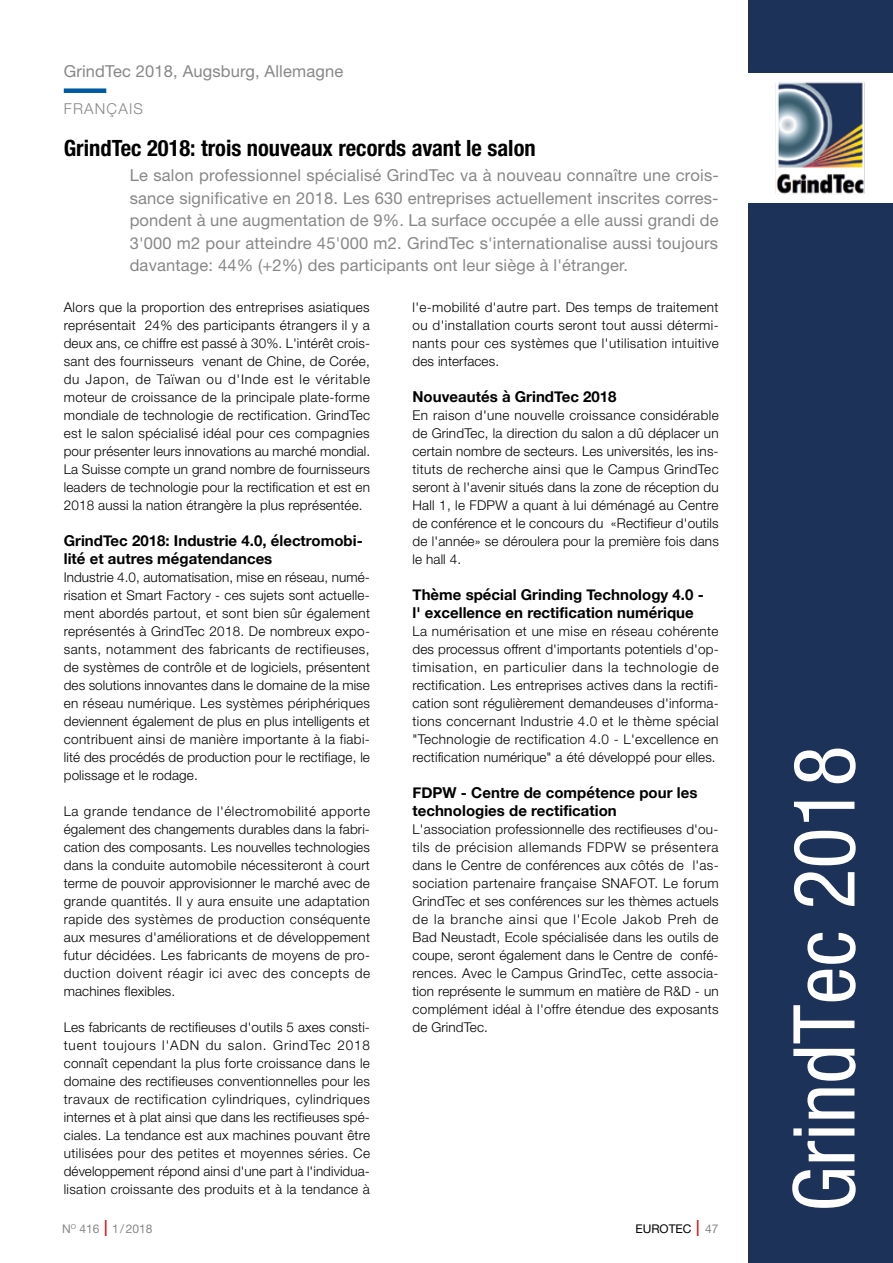
<style>
.page{position:relative;width:893px;height:1263px;background:#fff}
.page>*{position:absolute;margin:0;border:0;box-sizing:border-box;transform-origin:0 0}
.t1{font:condensed 85.5px "Helvetica Neue";color:#fff}
.t2{font:700 condensed 22.5px "Helvetica Neue";color:#000}
.t3{font:16.5px/22.5px "Helvetica Neue";letter-spacing:.01em;color:#878787;text-align:justify}
.t4{font:700 15px/18px "Helvetica Neue";color:#000}
.t5{font:300 15px "Helvetica Neue";letter-spacing:.08em;color:#878787}
.t6{font:300 13.5px/18px "Helvetica Neue";letter-spacing:.01em;color:#000;text-align:justify}
.t7{font:12px "Helvetica Neue";color:#878787}
.t8{font:12px "Helvetica Neue";color:#000}
.s1{font-weight:300;font-stretch:condensed;font-size:22.5px;color:#e30613}
.s2{color:#878787}
</style>
<div class="page">
<div style="left:64px;top:88px;width:42px;height:5px;background:#0059a3"></div>
<div style="left:748px;top:0;width:145px;height:1263px;background:#1d3259"></div>
<div style="left:741px;top:73px;width:152px;height:129px;background:#fff"></div>
<img style="left:775px;top:82px;width:90px;height:112px">
<p class="t3" style="left:64px;top:59px;width:281px">GrindTec 2018, Augsburg, Allemagne</p>
<p class="t5" style="left:64px;top:100px;width:81px">FRANÇAIS</p>
<h2 class="t2" style="left:64px;top:134px;width:473px">GrindTec 2018: trois nouveaux records avant le salon</h2>
<p class="t3" style="left:130px;top:164px;width:591px">Le salon professionnel spécialisé GrindTec va à nouveau connaître une crois&shy;sance significative en 2018. Les 630 entreprises actuellement inscrites corres&shy;pondent à une augmentation de 9%. La surface occupée a elle aussi grandi de 3'000 m2 pour atteindre 45'000 m2. GrindTec s'internationalise aussi toujours davantage: 44% (+2%) des participants ont leur siège à l'étranger.</p>
<p class="t6" style="left:64px;top:298px;width:308px">Alors que la proportion des entreprises asiatiques représentait 24% des participants étrangers il y a deux ans, ce chiffre est passé à 30%. L'intérêt crois&shy;sant des fournisseurs venant de Chine, de Corée, du Japon, de Taïwan ou d'Inde est le véritable moteur de croissance de la principale plate-forme mondiale de technologie de rectification. GrindTec est le salon spécialisé idéal pour ces compagnies pour présenter leurs innovations au marché mondial.<br>La Suisse compte un grand nombre de fournisseurs leaders de technologie pour la rectification et est en 2018 aussi la nation étrangère la plus représentée.</p>
<p class="t4" style="left:64px;top:532px;width:300px">GrindTec 2018: Industrie 4.0, électromobi&shy;lité et autres mégatendances</p>
<p class="t6" style="left:64px;top:568px;width:308px">Industrie 4.0, automatisation, mise en réseau, numé&shy;risation et Smart Factory - ces sujets sont actuelle&shy;ment abordés partout, et sont bien sûr également représentés à GrindTec 2018. De nombreux expo&shy;sants, notamment des fabricants de rectifieuses, de systèmes de contrôle et de logiciels, présentent des solutions innovantes dans le domaine de la mise en réseau numérique. Les systèmes périphériques deviennent également de plus en plus intelligents et contribuent ainsi de manière importante à la fiabi&shy;lité des procédés de production pour le rectifiage, le polissage et le rodage.</p>
<p class="t6" style="left:64px;top:802px;width:308px">La grande tendance de l'électromobilité apporte également des changements durables dans la fabri&shy;cation des composants. Les nouvelles technologies dans la conduite automobile nécessiteront à court terme de pouvoir approvisionner le marché avec de grande quantités. Il y aura ensuite une adaptation rapide des systèmes de production conséquente aux mesures d'améliorations et de développement futur décidées. Les fabricants de moyens de pro&shy;duction doivent réagir ici avec des concepts de machines flexibles.</p>
<p class="t6" style="left:64px;top:1018px;width:308px">Les fabricants de rectifieuses d'outils 5 axes consti&shy;tuent toujours l'ADN du salon. GrindTec 2018 connaît cependant la plus forte croissance dans le domaine des rectifieuses conventionnelles pour les travaux de rectification cylindriques, cylindriques internes et à plat ainsi que dans les rectifieuses spé&shy;ciales. La tendance est aux machines pouvant être utilisées pour des petites et moyennes séries. Ce développement répond ainsi d'une part à l'individua&shy;lisation croissante des produits et à la tendance à</p>
<p class="t6" style="left:412px;top:298px;width:308px">l'e-mobilité d'autre part. Des temps de traitement ou d'installation courts seront tout aussi détermi&shy;nants pour ces systèmes que l'utilisation intuitive des interfaces.</p>
<p class="t4" style="left:412px;top:388px;width:206px">Nouveautés à GrindTec 2018</p>
<p class="t6" style="left:412px;top:406px;width:308px">En raison d'une nouvelle croissance considérable de GrindTec, la direction du salon a dû déplacer un certain nombre de secteurs. Les universités, les ins&shy;tituts de recherche ainsi que le Campus GrindTec seront à l'avenir situés dans la zone de réception du Hall 1, le FDPW a quant à lui déménagé au Centre de conférence et le concours du «Rectifieur d'outils de l'année» se déroulera pour la première fois dans le hall 4.</p>
<p class="t4" style="left:412px;top:586px;width:293px">Thème spécial Grinding Technology 4.0 - l' excellence en rectification numérique</p>
<p class="t6" style="left:412px;top:622px;width:308px">La numérisation et une mise en réseau cohérente des processus offrent d'importants potentiels d'op&shy;timisation, en particulier dans la technologie de rectification. Les entreprises actives dans la rectifi&shy;cation sont régulièrement demandeuses d'informa&shy;tions concernant Industrie 4.0 et le thème spécial "Technologie de rectification 4.0 - L'excellence en rectification numérique" a été développé pour elles.</p>
<p class="t4" style="left:412px;top:784px;width:286px">FDPW - Centre de compétence pour les technologies de rectification</p>
<p class="t6" style="left:412px;top:820px;width:308px">L'association professionnelle des rectifieuses d'ou&shy;tils de précision allemands FDPW se présentera dans le Centre de conférences aux côtés de l'as&shy;sociation partenaire française SNAFOT. Le forum GrindTec et ses conférences sur les thèmes actuels de la branche ainsi que l'Ecole Jakob Preh de Bad Neustadt, Ecole spécialisée dans les outils de coupe, seront également dans le Centre de confé&shy;rences. Avec le Campus GrindTec, cette associa&shy;tion représente le summum en matière de R&amp;D - un complément idéal à l'offre étendue des exposants de GrindTec.</p>
<p class="t7" style="left:62px;top:1221px;width:92px">N<sup>O</sup> 416 <span class="s1">I</span> 1/2018</p>
<p class="t8" style="left:635px;top:1221px;width:85px">EUROTEC <span class="s1">I</span> <span class="s2">47</span></p>
<h1 class="t1" style="left:775px;top:1212px;width:468px;rotate:-90deg">GrindTec 2018</h1>
</div>
